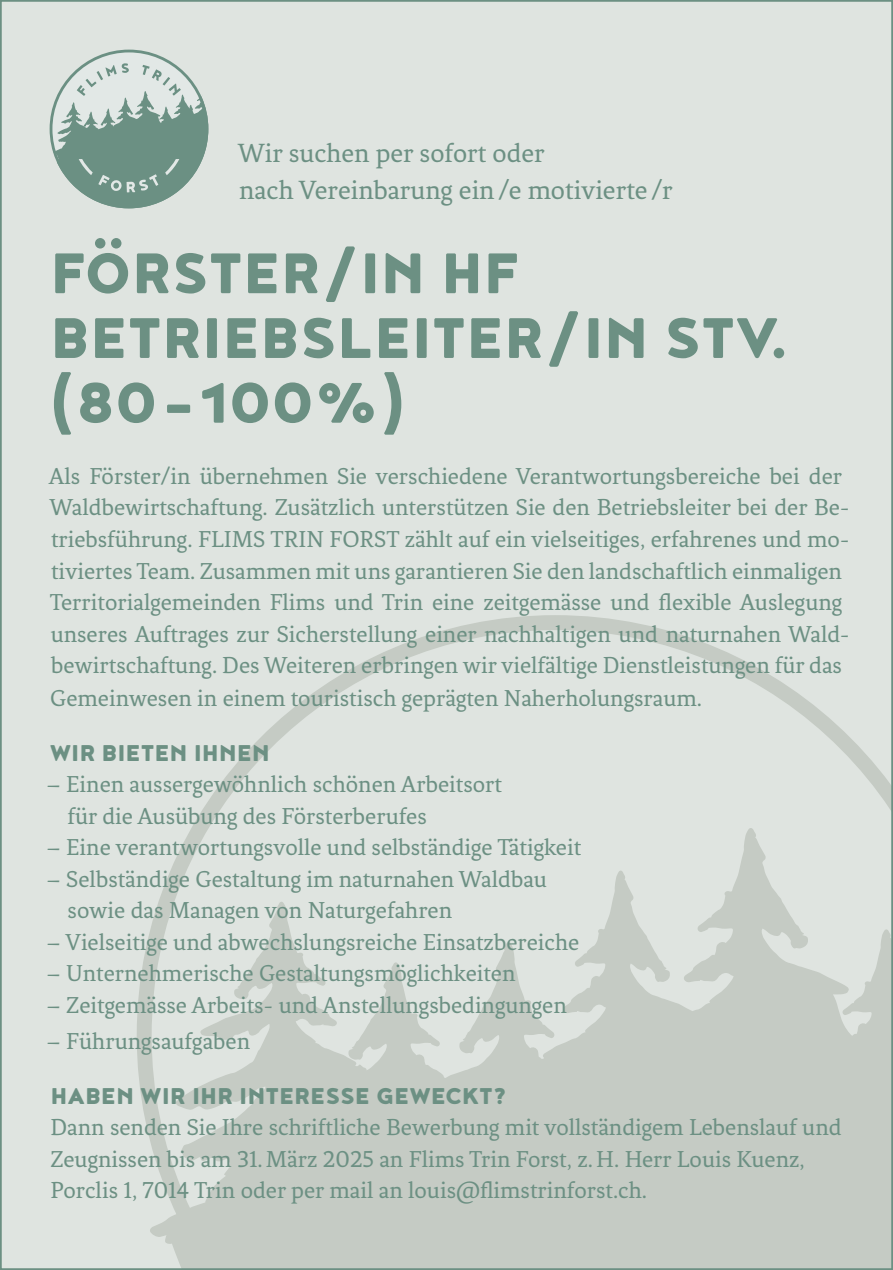
<style>
.page{position:relative;width:893px;height:1270px;background:#dfe4e0}
.page>*{position:absolute;margin:0;border:0;box-sizing:border-box;transform-origin:0 0}
.t1{font:900 70px/64.8px "Noyh";letter-spacing:.02em;color:#6c9083}
.t2{font:28px/36.8px "Fenix Std";color:#6c9083}
.t3{font:900 28px "Noyh";letter-spacing:.02em;color:#6c9083}
.t4{font:24.5px/31.8px "Fenix Std";color:#6c9083}
</style>
<div class="page">
<svg style="left:137px;top:615px;width:753px;height:520px"></svg>
<svg style="left:149px;top:827px;width:741px;height:440px;fill:#c5cbc4"></svg>
<svg style="left:50px;top:50px;width:158px;height:158px"></svg>
<p class="t2" style="left:238px;top:135px;width:437px">Wir suchen per sofort oder<br>nach Vereinbarung ein/e motivierte /r</p>
<h1 class="t1" style="left:49px;top:239px;width:741px">FÖRSTER/IN HF<br>BETRIEBSLEITER/IN STV. (80–100%)</h1>
<p class="t4" style="left:49px;top:460px;width:802px">Als Förster/in übernehmen Sie verschiedene Verantwortungsbereiche bei der Waldbewirtschaftung. Zusätzlich unterstützen Sie den Betriebsleiter bei der Be&shy;triebsführung. FLIMS TRIN FORST zählt auf ein vielseitiges, erfahrenes und mo&shy;tiviertes Team. Zusammen mit uns garantieren Sie den landschaftlich einmaligen Territorialgemeinden Flims und Trin eine zeitgemässe und flexible Auslegung unseres Auftrages zur Sicherstellung einer nachhaltigen und naturnahen Wald&shy;bewirtschaftung. Des Weiteren erbringen wir vielfältige Dienstleistungen für das Gemeinwesen in einem touristisch geprägten Naherholungsraum.</p>
<p class="t3" style="left:50px;top:735px;width:221px">WIR BIETEN IHNEN</p>
<p class="t4" style="left:67px;top:768px;width:436px;text-indent:-21px">– Einen aussergewöhnlich schönen Arbeitsort für die Ausübung des Försterberufes</p>
<p class="t4" style="left:46px;top:831px;width:536px">– Eine verantwortungsvolle und selbständige Tätigkeit</p>
<p class="t4" style="left:68px;top:863px;width:481px;text-indent:-21px">– Selbständige Gestaltung im naturnahen Waldbau sowie das Managen von Naturgefahren</p>
<p class="t4" style="left:46px;top:926px;width:535px">– Vielseitige und abwechslungsreiche Einsatzbereiche</p>
<p class="t4" style="left:46px;top:957px;width:471px">– Unternehmerische Gestaltungsmöglichkeiten</p>
<p class="t4" style="left:46px;top:989px;width:522px">– Zeitgemässe Arbeits- und Anstellungsbedingungen</p>
<p class="t4" style="left:46px;top:1025px;width:205px">– Führungsaufgaben</p>
<p class="t3" style="left:51px;top:1078px;width:457px">HABEN WIR IHR INTERESSE GEWECKT?</p>
<p class="t4" style="left:50px;top:1111px;width:793px">Dann senden Sie Ihre schriftliche Bewerbung mit vollständigem Lebenslauf und<br>Zeugnissen bis am 31.März 2025 an Flims Trin Forst, z.H. Herr Louis Kuenz,<br>Porclis 1, 7014 Trin oder per mail an louis@flimstrinforst.ch.</p>
</div>
